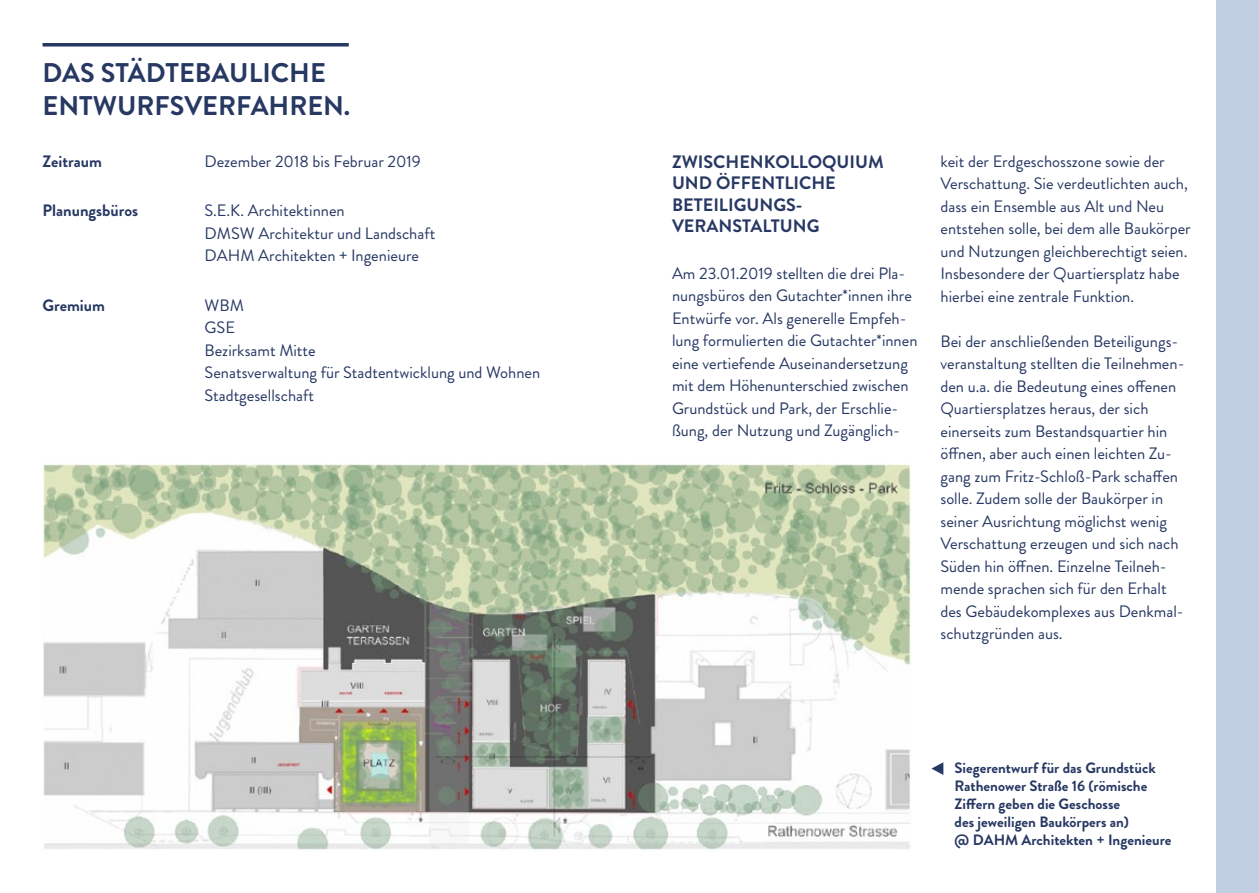
<style>
.page{position:relative;width:1259px;height:893px;background:#fff}
.page>*{position:absolute;margin:0;border:0;box-sizing:border-box;transform-origin:0 0}
.t1{font:700 27px/32.4px "Brandon Grotesque";color:#273863}
.t2{font:700 18px/21.6px "Brandon Grotesque";color:#273863}
.t3{font:16.5px/22.5px "Brandon Grotesque";color:#273863}
.t4{font:700 16.5px "Brandon Grotesque";color:#273863}
.t5{font:700 15px/18px "Brandon Grotesque";color:#273863}
</style>
<div class="page">
<svg style="left:43px;top:43px;width:306px;height:4px"></svg>
<img style="left:43px;top:463px;width:868px;height:387px">
<svg style="left:931px;top:762px;width:12px;height:13px"></svg>
<div style="left:1216px;top:0;width:43px;height:893px;background:#bfcee1"></div>
<h2 class="t1" style="left:43px;top:57px;width:309px">DAS STÄDTEBAULICHE<br>ENTWURFSVERFAHREN.</h2>
<p class="t4" style="left:43px;top:149px;width:61px">Zeitraum</p>
<p class="t3" style="left:205px;top:150px;width:218px">Dezember 2018 bis Februar 2019</p>
<p class="t4" style="left:43px;top:199px;width:97px">Planungsbüros</p>
<p class="t3" style="left:205px;top:199px;width:232px">S.E.K. Architektinnen<br>DMSW Architektur und Landschaft<br>DAHM Architekten + Ingenieure</p>
<p class="t4" style="left:43px;top:293px;width:64px">Gremium</p>
<p class="t3" style="left:205px;top:294px;width:337px">WBM<br>GSE<br>Bezirksamt Mitte<br>Senatsverwaltung für Stadtentwicklung und Wohnen<br>Stadtgesellschaft</p>
<h3 class="t2" style="left:672px;top:151px;width:213px">ZWISCHENKOLLOQUIUM<br>UND ÖFFENTLICHE<br>BETEILIGUNGS-<br>VERANSTALTUNG</h3>
<p class="t3" style="left:672px;top:262px;width:247px">Am 23.01.2019 stellten die drei Pla&shy;nungsbüros den Gutachter*innen ihre Entwürfe vor. Als generelle Empfeh&shy;lung formulierten die Gutachter*innen eine vertiefende Auseinandersetzung mit dem Höhenunterschied zwischen Grundstück und Park, der Erschlie&shy;ßung, der Nutzung und Zugänglich-</p>
<p class="t3" style="left:940px;top:150px;width:252px">keit der Erdgeschosszone sowie der Verschattung. Sie verdeutlichten auch, dass ein Ensemble aus Alt und Neu entstehen solle, bei dem alle Baukörper und Nutzungen gleichberechtigt seien.<br>Insbesondere der Quartiersplatz habe hierbei eine zentrale Funktion.</p>
<p class="t3" style="left:940px;top:330px;width:245px">Bei der anschließenden Beteiligungs&shy;veranstaltung stellten die Teilnehmen&shy;den u.a. die Bedeutung eines offenen Quartiersplatzes heraus, der sich einerseits zum Bestandsquartier hin öffnen, aber auch einen leichten Zu&shy;gang zum Fritz-Schloß-Park schaffen solle. Zudem solle der Baukörper in seiner Ausrichtung möglichst wenig Verschattung erzeugen und sich nach Süden hin öffnen. Einzelne Teilneh&shy;mende sprachen sich für den Erhalt des Gebäudekomplexes aus Denkmal&shy;schutzgründen aus.</p>
<p class="t5" style="left:954px;top:759px;width:218px">Siegerentwurf für das Grundstück<br>Rathenower Straße 16 (römische<br>Ziffern geben die Geschosse<br>des jeweiligen Baukörpers an)<br>@ DAHM Architekten + Ingenieure</p>
</div>
